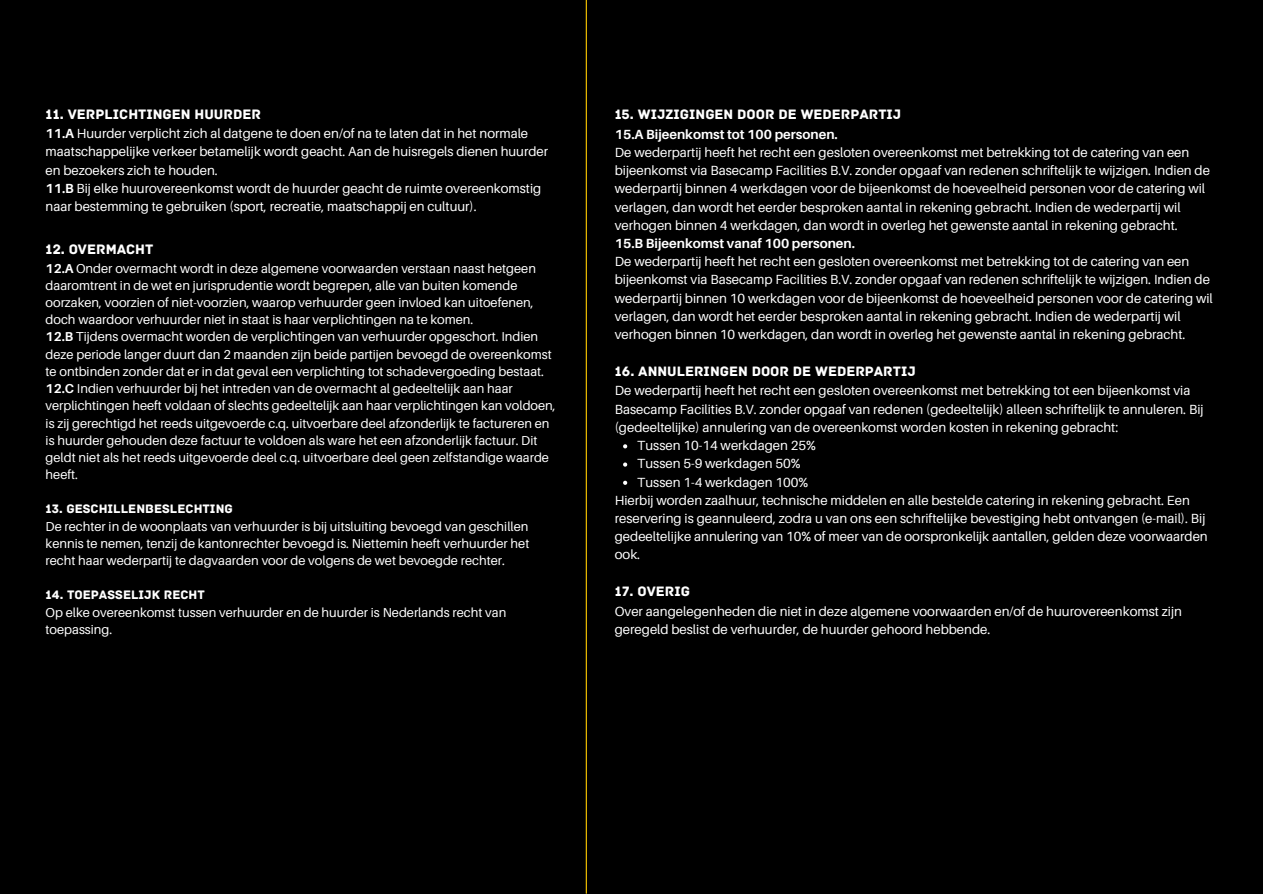
<style>
.page{position:relative;width:1263px;height:894px;background:#fff}
.page>*{position:absolute;margin:0;border:0;box-sizing:border-box;transform-origin:0 0}
.t1{font:14.4px "Archive";color:#fff}
.t2{font:13.2px/18.1px "Aileron";color:#fff}
.t3{font:12.9px/17.2px "Aileron";color:#fff}
.s1{font-weight:700}
.s2{font-family:"Archive"}
</style>
<div class="page">
<div style="left:0;top:0;width:1263px;height:893px;background:#000"></div>
<svg style="left:623px;top:444px;width:4px;height:4px"></svg>
<svg style="left:623px;top:462px;width:4px;height:4px"></svg>
<svg style="left:623px;top:480px;width:4px;height:4px"></svg>
<hr style="left:586px;top:0;width:1px;height:893px;background:#fc0">
<p class="t1" style="left:46px;top:105px;width:217px">11. VERPLICHTINGEN HUURDER</p>
<p class="t2" style="left:46px;top:124px;width:504px"><span class="s1">11.A</span> Huurder verplicht zich al datgene te doen en/of na te laten dat in het normale maatschappelijke verkeer betamelijk wordt geacht. Aan de huisregels dienen huurder en bezoekers zich te houden.<br><span class="s1">11.B</span> Bij elke huurovereenkomst wordt de huurder geacht de ruimte overeenkomstig naar bestemming te gebruiken (sport, recreatie, maatschappij en cultuur).</p>
<p class="t1" style="left:46px;top:241px;width:109px">12. OVERMACHT</p>
<p class="t3" style="left:46px;top:259px;width:512px"><span class="s1">12.A</span> Onder overmacht wordt in deze algemene voorwaarden verstaan naast hetgeen daaromtrent in de wet en jurisprudentie wordt begrepen, alle van buiten komende oorzaken, voorzien of niet-voorzien, waarop verhuurder geen invloed kan uitoefenen, doch waardoor verhuurder niet in staat is haar verplichtingen na te komen.<br><span class="s1">12.B</span> Tijdens overmacht worden de verplichtingen van verhuurder opgeschort. Indien deze periode langer duurt dan 2 maanden zijn beide partijen bevoegd de overeenkomst te ontbinden zonder dat er in dat geval een verplichting tot schadevergoeding bestaat.<br><span class="s1">12.C</span> Indien verhuurder bij het intreden van de overmacht al gedeeltelijk aan haar verplichtingen heeft voldaan of slechts gedeeltelijk aan haar verplichtingen kan voldoen, is zij gerechtigd het reeds uitgevoerde c.q. uitvoerbare deel afzonderlijk te factureren en is huurder gehouden deze factuur te voldoen als ware het een afzonderlijk factuur. Dit geldt niet als het reeds uitgevoerde deel c.q. uitvoerbare deel geen zelfstandige waarde heeft.</p>
<p class="t3" style="left:46px;top:499px;width:485px"><span class="s2">13. GESCHILLENBESLECHTING<br></span>De rechter in de woonplaats van verhuurder is bij uitsluiting bevoegd van geschillen kennis te nemen, tenzij de kantonrechter bevoegd is. Niettemin heeft verhuurder het recht haar wederpartij te dagvaarden voor de volgens de wet bevoegde rechter.</p>
<h1 class="t3" style="left:46px;top:584px;width:462px;line-height:17.7px"><span class="s2">14. TOEPASSELIJK RECHT<br></span>Op elke overeenkomst tussen verhuurder en de huurder is Nederlands recht van toepassing.</h1>
<h1 class="t1" style="left:615px;top:105px;width:288px">15. WIJZIGINGEN DOOR DE WEDERPARTIJ</h1>
<h1 class="t2" style="left:615px;top:125px;width:600px"><span class="s1">15.A Bijeenkomst tot 100 personen.<br></span>De wederpartij heeft het recht een gesloten overeenkomst met betrekking tot de catering van een bijeenkomst via Basecamp Facilities B.V. zonder opgaaf van redenen schriftelijk te wijzigen. Indien de wederpartij binnen 4 werkdagen voor de bijeenkomst de hoeveelheid personen voor de catering wil verlagen, dan wordt het eerder besproken aantal in rekening gebracht. Indien de wederpartij wil verhogen binnen 4 werkdagen, dan wordt in overleg het gewenste aantal in rekening gebracht.<br><span class="s1">15.B Bijeenkomst vanaf 100 personen.<br></span>De wederpartij heeft het recht een gesloten overeenkomst met betrekking tot de catering van een bijeenkomst via Basecamp Facilities B.V. zonder opgaaf van redenen schriftelijk te wijzigen. Indien de wederpartij binnen 10 werkdagen voor de bijeenkomst de hoeveelheid personen voor de catering wil verlagen, dan wordt het eerder besproken aantal in rekening gebracht. Indien de wederpartij wil verhogen binnen 10 werkdagen, dan wordt in overleg het gewenste aantal in rekening gebracht.</h1>
<h1 class="t1" style="left:615px;top:362px;width:302px">16. ANNULERINGEN DOOR DE WEDERPARTIJ</h1>
<h1 class="t2" style="left:615px;top:381px;width:590px">De wederpartij heeft het recht een gesloten overeenkomst met betrekking tot een bijeenkomst via<br>Basecamp Facilities B.V. zonder opgaaf van redenen (gedeeltelijk) alleen schriftelijk te annuleren. Bij (gedeeltelijke) annulering van de overeenkomst worden kosten in rekening gebracht:</h1>
<h1 class="t2" style="left:637px;top:436px;width:180px">Tussen 10-14 werkdagen 25%</h1>
<h1 class="t2" style="left:637px;top:454px;width:165px">Tussen 5-9 werkdagen 50%</h1>
<p class="t2" style="left:637px;top:472px;width:172px">Tussen 1-4 werkdagen 100%</p>
<h1 class="t2" style="left:615px;top:490px;width:594px">Hierbij worden zaalhuur, technische middelen en alle bestelde catering in rekening gebracht. Een reservering is geannuleerd, zodra u van ons een schriftelijke bevestiging hebt ontvangen (e-mail). Bij gedeeltelijke annulering van 10% of meer van de oorspronkelijk aantallen, gelden deze voorwaarden ook.</h1>
<h1 class="t1" style="left:615px;top:582px;width:77px">17. OVERIG</h1>
<h1 class="t2" style="left:615px;top:601px;width:569px">Over aangelegenheden die niet in deze algemene voorwaarden en/of de huurovereenkomst zijn geregeld beslist de verhuurder, de huurder gehoord hebbende.</h1>
</div>
